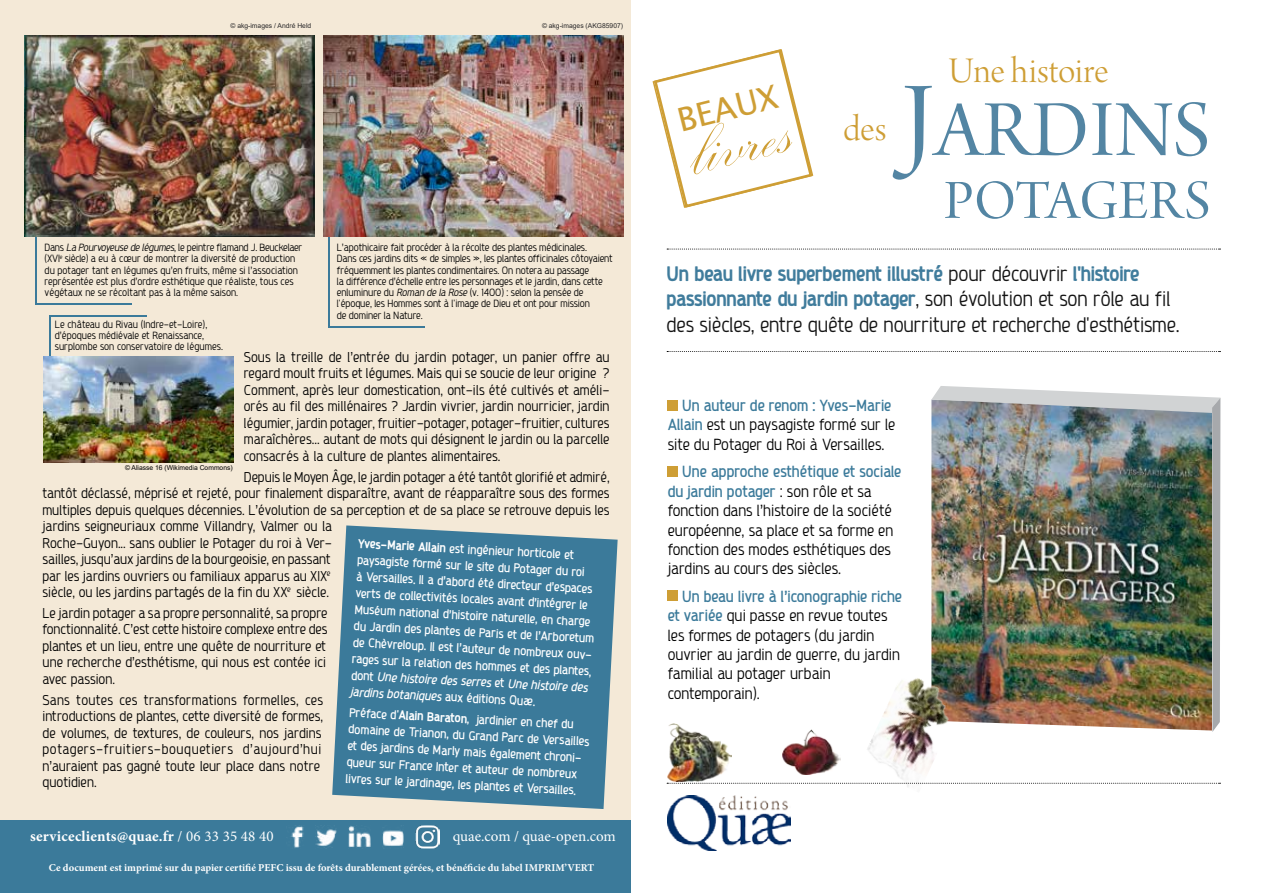
<style>
.page{position:relative;width:1263px;height:893px;background:#fff}
.page>*{position:absolute;margin:0;border:0;box-sizing:border-box;transform-origin:0 0}
.t1{font:84px "Arno Pro Display";letter-spacing:.01em;color:#5385a3}
.t2{font:81.15px "Kunstler Script";color:#ce9e35}
.t3{font:58.5px "Arno Pro Display";letter-spacing:.01em;color:#5385a3}
.t4{font:38.1px "Arno Pro Light Display";letter-spacing:-.01em;color:#ce9e35}
.t5{font:32.85px "Lucida Sans";color:#ce9e35}
.t6{font:21px/25.5px "Opera Tenor";letter-spacing:-.01em;color:#407c9c}
.t7{font:21px "Opera Soprano";letter-spacing:-.01em;color:#141414}
.t8{font:16.2px/19.4px "Opera Soprano";color:#000}
.t9{font:16.2px/19.4px "Opera Alto";color:#3b7a9a}
.t10{font:700 15px "Minion Pro";letter-spacing:.015em;color:#fff}
.t11{font:15px "Minion Pro";color:#fff}
.t12{font:14.25px/16.5px "Opera Soprano";color:#000;text-align:justify}
.t13{font:12.75px/16.5px "Opera Alto";color:#fff}
.t14{font:10.5px/11.2px "Opera Soprano";letter-spacing:-.01em;color:#000}
.t15{font:700 10.5px "Minion Pro";color:#fff}
.t16{font:6.75px "Arial";color:#292829}
.t17{font:6.75px "Arial";color:#000}
.s1{font-style:italic}
.s2{font-family:"Opera Tenor"}
.s3{font-weight:400}
.s4{font-size:112.5px}
.s5{font-family:"Opera Soprano";color:#141414}
.s6{font-family:"Opera Alto";color:#3b7a9a}
.s7{font-family:"Opera Soprano";color:#000}
</style>
<div class="page">
<img style="left:859px;top:678px;width:103px;height:109px">
<div style="left:0;top:0;width:631px;height:893px;background:#f4e9d7"></div>
<img style="left:668px;top:796px;width:122px;height:55px">
<svg style="left:667px;top:249px;width:553px;height:1px"></svg>
<svg style="left:667px;top:351px;width:553px;height:1px"></svg>
<svg style="left:667px;top:783px;width:553px;height:1px"></svg>
<img style="left:931px;top:386px;width:289px;height:346px">
<div style="left:668px;top:400px;width:10px;height:11px;background:#ce9e35"></div>
<svg style="left:652px;top:49px;width:162px;height:159px"></svg>
<div style="left:668px;top:466px;width:10px;height:11px;background:#ce9e35"></div>
<svg style="left:332px;top:525px;width:286px;height:284px;background:#4d849f"></svg>
<hr style="left:49px;top:315px;width:2px;height:86px;background:#3b7a9a">
<hr style="left:51px;top:315px;width:96px;height:1px;background:#3b7a9a">
<img style="left:43px;top:356px;width:190px;height:107px">
<hr style="left:36px;top:208px;width:1px;height:96px;background:#3b7a9a">
<img style="left:25px;top:36px;width:290px;height:200px">
<hr style="left:36px;top:303px;width:96px;height:2px;background:#3b7a9a">
<hr style="left:328px;top:219px;width:1px;height:108px;background:#3b7a9a">
<hr style="left:328px;top:327px;width:96px;height:1px;background:#3b7a9a">
<img style="left:323px;top:36px;width:301px;height:200px">
<div style="left:0;top:821px;width:630px;height:72px;background:#3b7a9a"></div>
<img style="left:349px;top:826px;width:21px;height:22px">
<img style="left:316px;top:829px;width:21px;height:19px">
<img style="left:382px;top:830px;width:21px;height:16px">
<img style="left:291px;top:825px;width:13px;height:23px">
<img style="left:416px;top:825px;width:24px;height:24px">
<div style="left:668px;top:591px;width:10px;height:10px;background:#ce9e35"></div>
<img style="left:668px;top:723px;width:63px;height:59px">
<img style="left:782px;top:730px;width:59px;height:45px">
<p class="t16" style="left:230px;top:21px;width:82px">© akg-images / André Held</p>
<p class="t16" style="left:542px;top:21px;width:83px">© akg-images (AKG85907)</p>
<p class="t14" style="left:45px;top:242px;width:259px">Dans <span class="s1">La Pourvoyeusedelégumes</span>, le peintre flamand J. Beuckelaer (XVI<sup>e</sup> siècle) a eu à cœur de montrer la diversité de production du potager tant en légumes qu’en fruits, même si l’association représentée est plus d’ordre esthétique que réaliste, tous ces végétaux ne se récoltant pas à la même saison.</p>
<p class="t14" style="left:337px;top:242px;width:277px">L’apothicaire fait procéder à la récolte des plantes médicinales.<br>Dans ces jardins dits « de simples », les plantes officinales côtoyaient fréquemment les plantes condimentaires. On notera au passage<br>la différence d’échelle entre les personnages et le jardin, dans cette enluminure du <span class="s1">Roman de la Rose</span> (v. 1400) : selon la pensée de l'époque, les Hommes sont à l'image de Dieu et ont pour mission<br>de dominer la Nature.</p>
<p class="t14" style="left:55px;top:319px;width:170px">Le château du Rivau (Indre-et-Loire), d’époques médiévale et Renaissance, surplombe son conservatoire de légumes.</p>
<p class="t12" style="left:244px;top:349px;width:367px">Sous la treille de l’entrée du jardin potager, un panier offre au regard moult fruits et légumes. Mais qui se soucie de leur origine ?<br>Comment, après leur domestication, ont-ils été cultivés et améli&shy;orés au fil des millénaires ? Jardin vivrier, jardin nourricier, jardin légumier, jardin potager, fruitier-potager, potager-fruitier, cultures maraîchères... autant de mots qui désignent le jardin ou la parcelle consacrés à la culture de plantes alimentaires.</p>
<p class="t12" style="left:43px;top:468px;width:569px;text-align:left;text-indent:201px">Depuis le Moyen Âge, le jardin potager a été tantôt glorifié et admiré, tantôt déclassé, méprisé et rejeté, pour finalement disparaître, avant de réapparaître sous des formes multiples depuis quelques décennies. L’évolution de sa perception et de sa place se retrouve depuis les jardins seigneuriaux comme Villandry, Valmer ou la<br>Roche-Guyon... sans oublier le Potager du roi à Ver-<br>sailles, jusqu’aux jardins de la bourgeoisie, en passant<br>par les jardins ouvriers ou familiaux apparus au XIX<sup>e<br></sup>siècle, ou les jardins partagés de la fin du XX<sup>e</sup> siècle.</p>
<p class="t12" style="left:43px;top:605px;width:287px">Le jardin potager a sa propre personnalité, sa propre fonctionnalité. C’est cette histoire complexe entre des plantes et un lieu, entre une quête de nourriture et une recherche d’esthétisme, qui nous est contée ici avec passion.</p>
<p class="t12" style="left:43px;top:691px;width:282px;text-align:left">Sans toutes ces transformations formelles, ces introductions de plantes, cette diversité de formes, de volumes, de textures, de couleurs, nos jardins potagers-fruitiers-bouquetiers d’aujourd’hui n’auraient pas gagné toute leur place dans notre quotidien.</p>
<p class="t17" style="left:125px;top:463px;width:109px">© Aliasse 16 (Wikimedia Commons)</p>
<p class="t13" style="left:359px;top:535px;width:242px;rotate:3deg"><span class="s2">Yves-Marie Allain</span> est ingénieur horticole et paysagiste formé sur le site du Potager du roi<br>à Versailles. Il a d’abord été directeur d’espaces verts de collectivités locales avant d’intégrer le Muséum national d’histoire naturelle, en charge du Jardin des plantes de Paris et de l’Arboretum de Chèvreloup. Il est l’auteur de nombreux ouv&shy;rages sur la relation des hommes et des plantes, dont <span class="s1">Une histoire des serres</span> et <span class="s1">Une histoire des jardins botaniques</span> aux éditions Quæ.</p>
<p class="t13" style="left:350px;top:704px;width:243px;rotate:3deg">Préface d'<span class="s2">Alain Baraton</span>, jardinier en chef du domaine de Trianon, du Grand Parc de Versailles et des jardins de Marly mais également chroni&shy;queur sur France Inter et auteur de nombreux livres sur le jardinage, les plantes et Versailles.</p>
<p class="t10" style="left:30px;top:825px;width:245px">serviceclients@quae.fr <span class="s3">/ 06 33 35 48 40</span></p>
<p class="t11" style="left:453px;top:826px;width:165px">quae.com / quae-open.com</p>
<p class="t15" style="left:49px;top:860px;width:547px">Ce document est imprimé sur du papier certifié PEFC issu de forêts durablement gérées, et bénéficie du label IMPRIM’VERT</p>
<h3 class="t5" style="left:673px;top:102px;width:104px;rotate:-14deg">BEAUX</h3>
<h2 class="t2" style="left:674px;top:110px;width:106px;rotate:-14deg">livres</h2>
<h3 class="t4" style="left:949px;top:50px;width:161px">Une histoire</h3>
<h1 class="t1" style="left:902px;top:84px;width:310px"><span class="s4">J</span>ARDINS</h1>
<h3 class="t3" style="left:944px;top:168px;width:268px">POTAGERS</h3>
<h3 class="t4" style="left:843px;top:108px;width:45px">des</h3>
<h3 class="t6" style="left:667px;top:260px;width:506px">Un beau livre superbement illustré <span class="s5">pour découvrir</span> l'histoire passionnante du jardin potager<span class="s5">, son évolution et son rôle au fil</span></h3>
<h3 class="t7" style="left:667px;top:312px;width:515px">des siècles, entre quête de nourriture et recherche d'esthétisme.</h3>
<p class="t9" style="left:682px;top:395px;width:210px">Un auteur de renom : Yves-Marie</p>
<p class="t8" style="left:668px;top:415px;width:229px"><span class="s6">Allain</span> est un paysagiste formé sur le site du Potager du Roi à Versailles.</p>
<p class="t9" style="left:668px;top:462px;width:235px;text-indent:15px">Une approche esthétique et sociale du jardin potager <span class="s7">: son rôle et sa</span></p>
<p class="t8" style="left:668px;top:501px;width:227px">fonction dans l’histoire de la société européenne, sa place et sa forme en fonction des modes esthétiques des jardins au cours des siècles.</p>
<p class="t9" style="left:682px;top:587px;width:221px">Un beau livre à l’iconographie riche</p>
<p class="t8" style="left:668px;top:606px;width:234px"><span class="s6">et variée</span> qui passe en revue toutes les formes de potagers (du jardin ouvrier au jardin de guerre, du jardin familial au potager urbain contemporain).</p>
</div>
